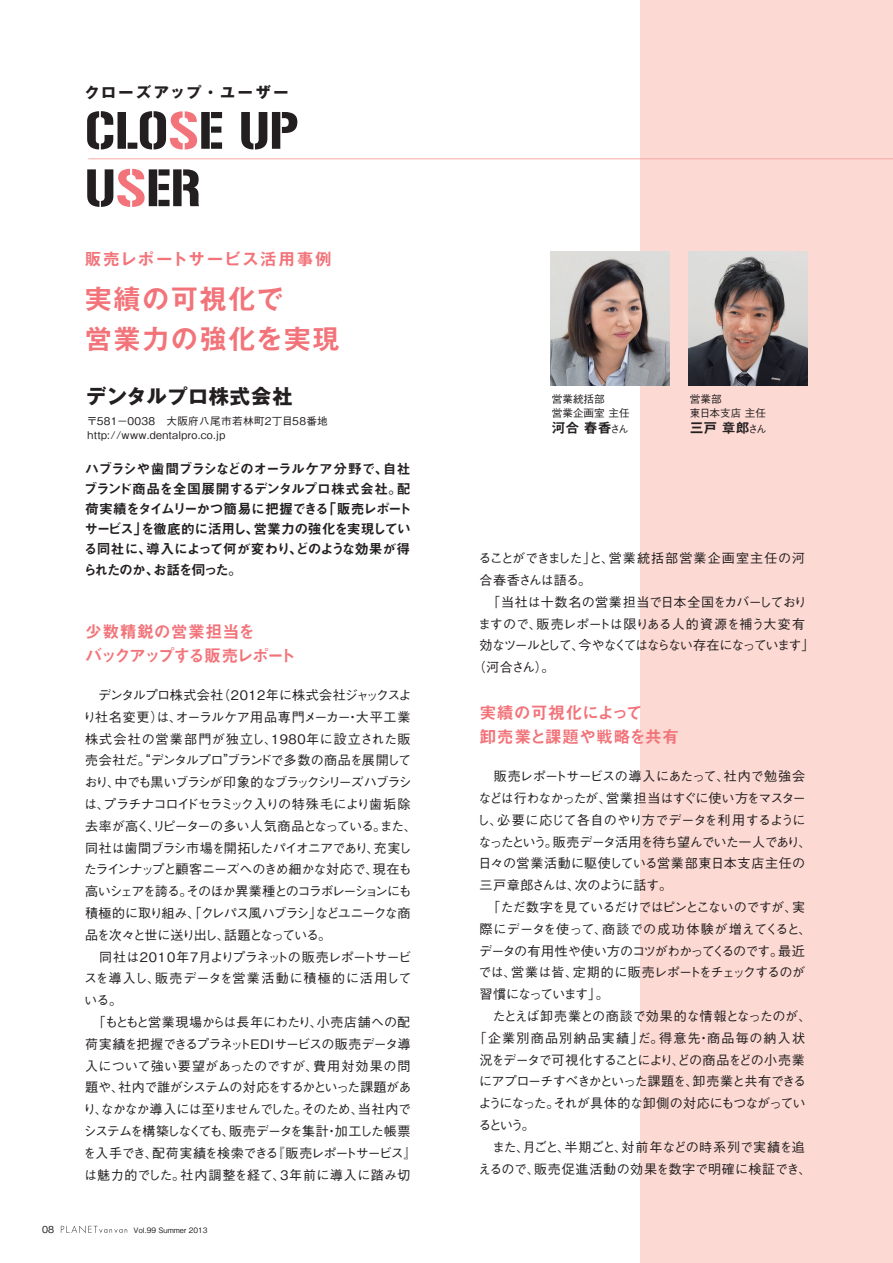
<style>
.page{position:relative;width:893px;height:1263px;background:#fff}
.page>*{position:absolute;margin:0;border:0;box-sizing:border-box;transform-origin:0 0}
.t1{font:700 26.55px/39.3px "Gothic MB101 Pro De";letter-spacing:.08em;color:#f2747a}
.t2{font:700 20.25px "Gothic MB101 Pro";letter-spacing:.02em;color:#231f20}
.t3{font:16.95px/24.5px "Midashi Go Pro MB31";letter-spacing:-.075em;color:#f2747a}
.t4{font:16.95px/24.5px "Midashi Go Pro MB31";letter-spacing:-.01em;color:#f2747a}
.t5{font:700 15.9px "Gothic MB101 Pro De";letter-spacing:.13em;color:#f2747a}
.t6{font:700 15px "Gothic MB101 Pro";letter-spacing:.18em;color:#231f20}
.t7{font:13.8px/20.2px "Midashi Go Pro MB31";letter-spacing:-.06em;color:#231f20;text-align:justify}
.t8{font:500 13.05px/21.8px "Gothic BBB Pro";letter-spacing:-.05em;color:#231f20}
.t9{font:500 13.05px "Gothic BBB Pro";letter-spacing:-.075em;color:#231f20}
.t10{font:500 13.05px "Gothic BBB Pro";letter-spacing:-.085em;color:#231f20}
.t11{font:500 13.05px "Gothic BBB Pro";letter-spacing:-.015em;color:#231f20}
.t12{font:500 13.05px "Gothic BBB Pro";letter-spacing:-.01em;color:#231f20}
.t13{font:500 13.05px "Gothic BBB Pro";letter-spacing:.025em;color:#231f20}
.t14{font:500 13.05px "Gothic BBB Pro";letter-spacing:-.115em;color:#231f20}
.t15{font:500 13.05px "Gothic BBB Pro";letter-spacing:-.08em;color:#231f20}
.t16{font:500 13.05px "Gothic BBB Pro";letter-spacing:.08em;color:#231f20}
.t17{font:500 13.05px "Gothic BBB Pro";letter-spacing:-.025em;color:#231f20}
.t18{font:500 13.05px "Gothic BBB Pro";letter-spacing:.01em;color:#231f20}
.t19{font:500 13.05px "Gothic BBB Pro";letter-spacing:.09em;color:#231f20}
.t20{font:500 13.05px "Gothic BBB Pro";letter-spacing:-.105em;color:#231f20}
.t21{font:500 10.65px/13.8px "Gothic BBB Pro";letter-spacing:.03em;color:#231f20}
.t22{font:500 10.65px/13.8px "Gothic BBB Pro";color:#231f20}
.t23{font:500 9.6px "Gothic BBB Pro";color:#231f20}
.t24{font:500 7.5px "Gothic BBB Pro";color:#231f20}
.s1{font-family:"Gothic BBB Pro";font-weight:500;font-size:10.65px}
</style>
<div class="page">
<div style="left:641px;top:0;width:252px;height:1263px;background:#fcd9d3"></div>
<svg style="left:87px;top:169px;width:112px;height:38px"></svg>
<svg style="left:87px;top:111px;width:210px;height:39px"></svg>
<hr style="left:88px;top:158px;width:805px;height:1px;background:#f8a9a3">
<img style="left:689px;top:252px;width:119px;height:133px">
<img style="left:551px;top:252px;width:119px;height:133px">
<svg style="left:61px;top:1225px;width:66px;height:8px"></svg>
<p class="t6" style="left:84px;top:80px;width:206px">クローズアップ・ユーザー</p>
<p class="t5" style="left:85px;top:246px;width:248px">販売レポートサービス活用事例</p>
<h1 class="t1" style="left:85px;top:276px;width:256px">実績の可視化で<br>営業力の強化を実現</h1>
<h2 class="t2" style="left:86px;top:379px;width:208px">デンタルプロ株式会社</h2>
<p class="t21" style="left:87px;top:413px;width:243px">〒581－0038　大阪府八尾市若林町2丁目58番地http://www.dentalpro.co.jp</p>
<p class="t7" style="left:83px;top:457px;width:330px">ハブラシや歯間ブラシなどのオーラルケア分野で、自社ブランド商品を全国展開するデンタルプロ株式会社。配荷実績をタイムリーかつ簡易に把握できる「販売レポートサービス」を徹底的に活用し、営業力の強化を実現している同社に、導入によって何が変わり、どのような効果が得られたのか、お話を伺った。</p>
<p class="t3" style="left:85px;top:617px;width:212px">少数精鋭の営業担当を<br>バックアップする販売レポート</p>
<p class="t8" style="left:83px;top:682px;width:335px">　デンタルプロ株式会社（2012年に株式会社ジャックスより社名変更）は、オーラルケア用品専門メーカー・大平工業株式会社の営業部門が独立し、1980年に設立された販売会社だ。“デンタルプロ”ブランドで多数の商品を展開しており、中でも黒いブラシが印象的なブラックシリーズハブラシは、プラチナコロイドセラミック入りの特殊毛により歯垢除去率が高く、リピーターの多い人気商品となっている。また、同社は歯間ブラシ市場を開拓したパイオニアであり、充実したラインナップと顧客ニーズへのきめ細かな対応で、現在も高いシェアを誇る。そのほか異業種とのコラボレーションにも積極的に取り組み、「クレパス風ハブラシ」などユニークな商品を次々と世に送り出し、話題となっている。<br>　同社は2010年7月よりプラネットの販売レポートサービスを導入し、販売データを営業活動に積極的に活用している。<br>　「もともと営業現場からは長年にわたり、小売店舗への配荷実績を把握できるプラネットＥＤＩサービスの販売データ導入について強い要望があったのですが、費用対効果の問題や、社内で誰がシステムの対応をするかといった課題があり、なかなか導入には至りませんでした。そのため、当社内でシステムを構築しなくても、販売データを集計・加工した帳票を入手でき、配荷実績を検索できる『販売レポートサービス』は魅力的でした。社内調整を経て、３年前に導入に踏み切</p>
<p class="t23" style="left:42px;top:1221px;width:14px">08</p>
<p class="t24" style="left:134px;top:1224px;width:76px">Vol.99 Summer 2013</p>
<p class="t22" style="left:552px;top:391px;width:79px">営業統括部<br>営業企画室 主任</p>
<p class="t7" style="left:552px;top:416px;width:79px">河合 春香<span class="s1">さん</span></p>
<p class="t22" style="left:690px;top:391px;width:78px">営業部　<br>東日本支店 主任</p>
<p class="t7" style="left:690px;top:416px;width:78px">三戸 章郎<span class="s1">さん</span></p>
<p class="t16" style="left:478px;top:548px;width:328px">ることができました」と、営業統括部営業企画室主任の河</p>
<p class="t8" style="left:480px;top:568px;width:113px">合春香さんは語る。</p>
<p class="t12" style="left:480px;top:591px;width:329px">　「当社は十数名の営業担当で日本全国をカバーしており</p>
<p class="t17" style="left:478px;top:613px;width:329px">ますので、販売レポートは限りある人的資源を補う大変有</p>
<p class="t14" style="left:480px;top:635px;width:337px">効なツールとして、今やなくてはならない存在になっています」</p>
<p class="t8" style="left:473px;top:655px;width:83px">（河合さん）。</p>
<p class="t4" style="left:480px;top:698px;width:201px">実績の可視化によって<br>卸売業と課題や戦略を共有</p>
<p class="t8" style="left:480px;top:764px;width:327px">　販売レポートサービスの導入にあたって、社内で勉強会</p>
<p class="t10" style="left:479px;top:788px;width:329px">などは行わなかったが、営業担当はすぐに使い方をマスター</p>
<p class="t12" style="left:477px;top:809px;width:330px">し、必要に応じて各自のやり方でデータを利用するように</p>
<p class="t9" style="left:479px;top:831px;width:334px">なったという。販売データ活用を待ち望んでいた一人であり、</p>
<p class="t13" style="left:479px;top:853px;width:328px">日々の営業活動に駆使している営業部東日本支店主任の</p>
<p class="t8" style="left:480px;top:873px;width:194px">三戸章郎さんは、次のように話す。</p>
<p class="t8" style="left:480px;top:894px;width:327px">　「ただ数字を見ているだけではピンとこないのですが、実</p>
<p class="t18" style="left:480px;top:918px;width:333px">際にデータを使って、商談での成功体験が増えてくると、</p>
<p class="t9" style="left:479px;top:940px;width:327px">データの有用性や使い方のコツがわかってくるのです。最近</p>
<p class="t8" style="left:479px;top:960px;width:328px">では、営業は皆、定期的に販売レポートをチェックするのが</p>
<p class="t20" style="left:480px;top:984px;width:131px">習慣になっています」。</p>
<p class="t11" style="left:480px;top:1005px;width:334px">　たとえば卸売業との商談で効果的な情報となったのが、</p>
<p class="t19" style="left:474px;top:1027px;width:333px">「企業別商品別納品実績」だ。得意先・商品毎の納入状</p>
<p class="t10" style="left:480px;top:1049px;width:327px">況をデータで可視化することにより、どの商品をどの小売業</p>
<p class="t15" style="left:479px;top:1071px;width:329px">にアプローチすべきかといった課題を、卸売業と共有できる</p>
<p class="t9" style="left:478px;top:1093px;width:329px">ようになった。それが具体的な卸側の対応にもつながってい</p>
<p class="t8" style="left:478px;top:1112px;width:58px">るという。</p>
<p class="t11" style="left:480px;top:1136px;width:327px">　また、月ごと、半期ごと、対前年などの時系列で実績を追</p>
<p class="t13" style="left:478px;top:1158px;width:335px">えるので、販売促進活動の効果を数字で明確に検証でき、</p>
</div>
